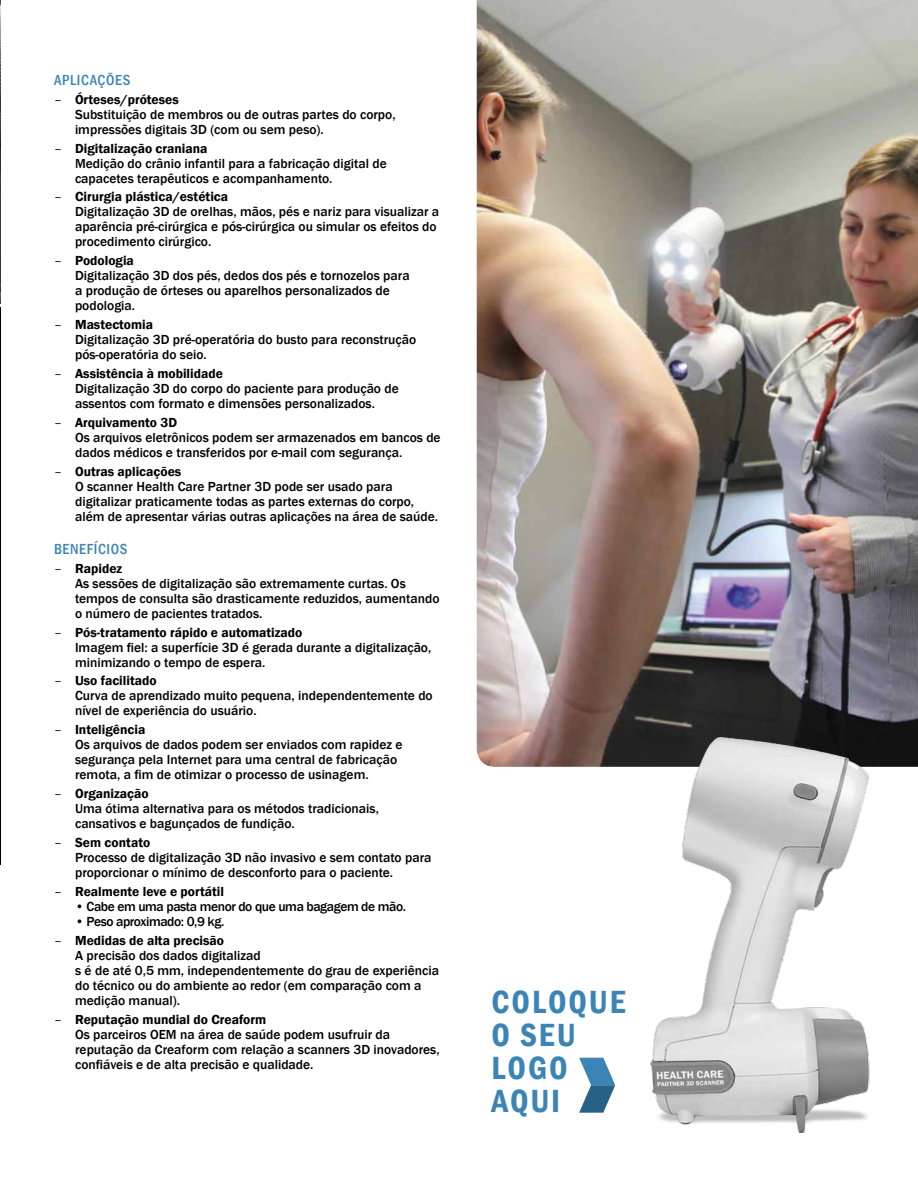
<style>
.page{position:relative;width:918px;height:1188px;background:#fff}
.page>*{position:absolute;margin:0;border:0;box-sizing:border-box;transform-origin:0 0}
.t1{font:600 condensed 33px/33px "Franklin Gothic";letter-spacing:.055em;color:#3a84b6}
.t2{font:500 condensed 15px "Franklin Gothic";letter-spacing:.04em;color:#3a84b6}
.t3{font:500 13.5px/15px "Franklin Gothic";color:#000}
.t4{font:500 13.5px "Franklin Gothic";letter-spacing:-.03em;color:#000}
.t5{font:600 13.5px "Franklin Gothic";color:#000}
.s1{font-weight:400}
.s2{font-weight:600}
</style>
<div class="page">
<img style="left:0;top:0;width:1px;height:303px">
<hr style="left:0;top:307px;width:1px;height:558px;background:#000">
<img style="left:477px;top:0;width:441px;height:767px">
<img style="left:650px;top:738px;width:224px;height:394px">
<svg style="left:579px;top:1058px;width:36px;height:55px"></svg>
<p class="t2" style="left:54px;top:70px;width:78px">APLICAÇÕES</p>
<p class="t3" style="left:75px;top:92px;width:322px;text-indent:-21px"><span class="s1">–</span> <span class="s2">Órteses/próteses<br></span>Substituição de membros ou de outras partes do corpo, impressões digitais 3D (com ou sem peso).</p>
<p class="t3" style="left:75px;top:141px;width:313px;text-indent:-21px"><span class="s1">–</span> <span class="s2">Digitalização craniana<br></span>Medição do crânio infantil para a fabricação digital de capacetes terapêuticos e acompanhamento.</p>
<p class="t3" style="left:75px;top:190px;width:366px;text-indent:-21px"><span class="s1">–</span> <span class="s2">Cirurgia plástica/estética<br></span>Digitalização 3D de orelhas, mãos, pés e nariz para visualizar a aparência pré-cirúrgica e pós-cirúrgica ou simular os efeitos do procedimento cirúrgico.</p>
<p class="t3" style="left:75px;top:253px;width:336px;text-indent:-21px"><span class="s1">–</span> <span class="s2">Podologia<br></span>Digitalização 3D dos pés, dedos dos pés e tornozelos para a produção de órteses ou aparelhos personalizados de podologia.</p>
<p class="t3" style="left:75px;top:317px;width:343px;text-indent:-21px"><span class="s1">–</span> <span class="s2">M astectomia<br></span>Digitalização 3D pré-operatória do busto para reconstrução pós-operatória do seio.</p>
<p class="t3" style="left:75px;top:366px;width:325px;text-indent:-21px"><span class="s1">–</span> <span class="s2">Assistência à mobilidade<br></span>Digitalização 3D do corpo do paciente para produção de assentos com formato e dimensões personalizados.</p>
<p class="t3" style="left:75px;top:415px;width:367px;text-indent:-21px"><span class="s1">–</span> <span class="s2">Arquivamento 3D<br></span>Os arquivos eletrônicos podem ser armazenados em bancos de dados médicos e transferidos por e-mail com segurança.</p>
<p class="t3" style="left:75px;top:464px;width:365px;text-indent:-21px"><span class="s1">–</span> <span class="s2">Outras aplicações<br></span>O scanner Health Care Partner 3D pode ser usado para digitalizar praticamente todas as partes externas do corpo, além de apresentar várias outras aplicações na área de saúde.</p>
<p class="t2" style="left:54px;top:539px;width:17px">BENEFÍC</p>
<p class="t2" style="left:107px;top:539px;width:22px">IOS</p>
<p class="t3" style="left:75px;top:561px;width:366px;text-indent:-21px"><span class="s1">–</span> <span class="s2">Rapidez<br></span>As sessões de digitalização são extremamente curtas. Os tempos de consulta são drasticamente reduzidos, aumentando o número de pacientes tratados.</p>
<p class="t3" style="left:75px;top:625px;width:358px;text-indent:-21px"><span class="s1">–</span> <span class="s2">Pós-tratamento rápido e automatizado<br></span>Imagem fiel: a superfície 3D é gerada durante a digitalização, minimizando o tempo de espera.</p>
<p class="t3" style="left:75px;top:674px;width:359px;text-indent:-21px"><span class="s1">–</span> <span class="s2">Uso facilitado<br></span>Curva de aprendizado muito pequena, independentemente do nível de experiência do usuário.</p>
<p class="t3" style="left:75px;top:723px;width:329px;text-indent:-21px"><span class="s1">–</span> <span class="s2">Inteligência<br></span>Os arquivos de dados podem ser enviados com rapidez e segurança pela Internet para uma central de fabricação remota, a fim de otimizar o processo de usinagem.</p>
<p class="t3" style="left:75px;top:786px;width:305px;text-indent:-21px"><span class="s1">–</span> <span class="s2">Organização<br></span>Uma ótima alternativa para os métodos tradicionais, cansativos e bagunçados de fundição.</p>
<p class="t3" style="left:75px;top:835px;width:358px;text-indent:-21px"><span class="s1">–</span> <span class="s2">Sem contato<br></span>Processo de digitalização 3D não invasivo e sem contato para proporcionar o mínimo de desconforto para o paciente.</p>
<p class="t5" style="left:54px;top:883px;width:172px"><span class="s1">–</span> Realmente leve e portátil</p>
<p class="t4" style="left:75px;top:898px;width:332px">• Cabe em uma pasta menor do que uma bagagem de mão.</p>
<p class="t4" style="left:75px;top:913px;width:151px">• Peso aproximado: 0,9 kg.</p>
<p class="t3" style="left:75px;top:933px;width:365px;text-indent:-21px"><span class="s1">–</span> <span class="s2">Medidas de alta precisão<br></span>A precisão dos dados digitalizad<br>s é de até 0,5 mm, independentemente do grau de experiência do técnico ou do ambiente ao redor (em comparação com a medição manual).</p>
<p class="t3" style="left:75px;top:1012px;width:366px;text-indent:-21px"><span class="s1">–</span> <span class="s2">Reputação mundial do Creaform<br></span>Os parceiros OEM na área de saúde podem usufruir da reputação da Creaform com relação a scanners 3D inovadores, confiáveis e de alta precisão e qualidade.</p>
<h1 class="t1" style="left:492px;top:985px;width:136px">COLOQUE<br>O SEU<br>LOGO<br>AQUI</h1>
</div>
